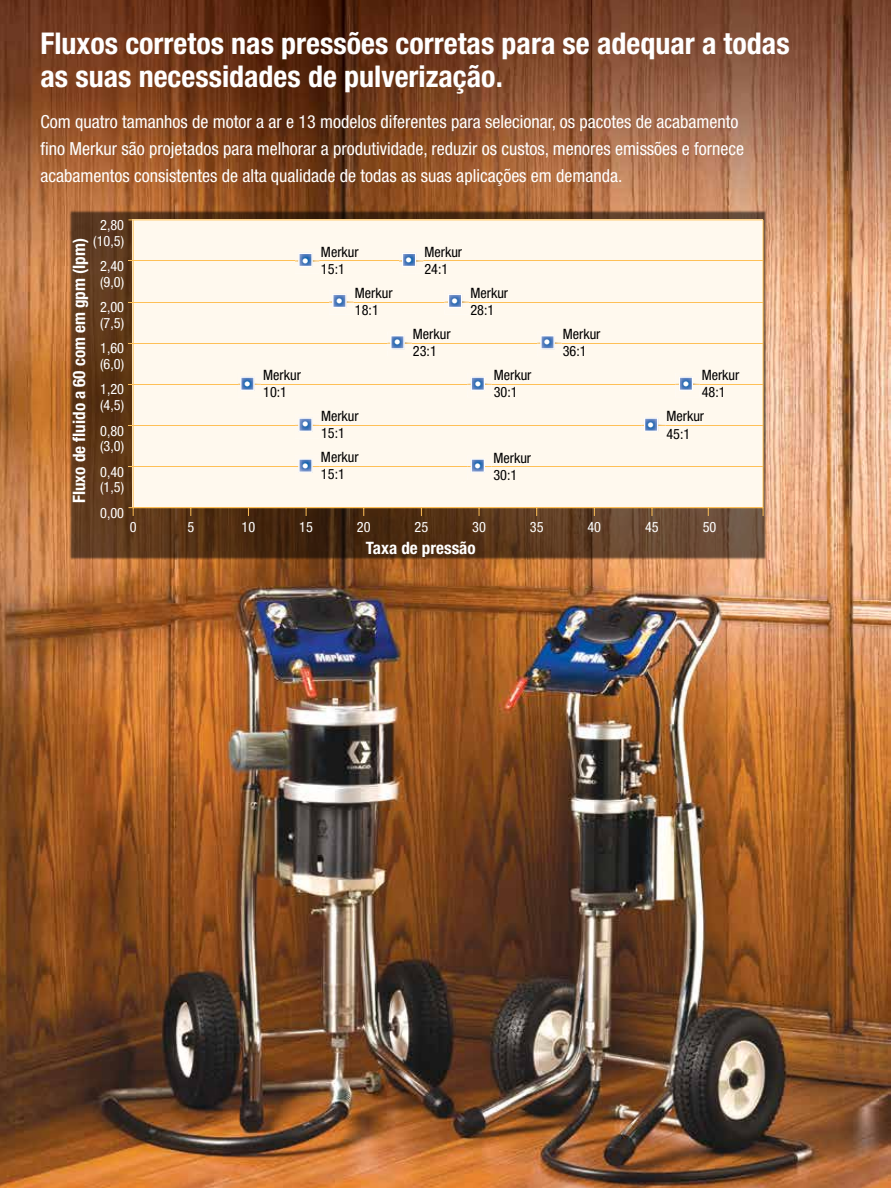
<style>
.page{position:relative;width:891px;height:1188px;background:#fff}
.page>*{position:absolute;margin:0;border:0;box-sizing:border-box;transform-origin:0 0}
.t1{font:700 condensed 30px/33px "Helvetica Neue LT Std";color:#fff}
.t2{font:condensed 18px/27px "Helvetica Neue LT Std";color:#fff}
.t3{font:700 condensed 17.1px "Helvetica Neue LT Std";color:#fff}
.t4{font:condensed 14.25px/17.1px "Helvetica Neue LT Std";color:#000}
.t5{font:condensed 14.25px/15.8px "Helvetica Neue LT Std";color:#fff}
</style>
<div class="page">
<img style="left:0;top:0;width:891px;height:1188px">
<div style="left:70px;top:211px;width:696px;height:349px;background:#000;opacity:.55"></div>
<div style="left:133px;top:219px;width:630px;height:288px;background:#fff9ee"></div>
<hr style="left:763px;top:220px;width:1px;height:296px;background:#fec057">
<hr style="left:133px;top:220px;width:1px;height:288px;background:#fec057">
<hr style="left:128px;top:507px;width:635px;height:1px;background:#fec057">
<hr style="left:128px;top:466px;width:635px;height:1px;background:#fec057">
<hr style="left:128px;top:425px;width:635px;height:1px;background:#fec057">
<hr style="left:128px;top:384px;width:635px;height:1px;background:#fec057">
<hr style="left:128px;top:343px;width:635px;height:1px;background:#fec057">
<hr style="left:128px;top:302px;width:635px;height:1px;background:#fec057">
<hr style="left:128px;top:260px;width:635px;height:1px;background:#fec057">
<hr style="left:128px;top:219px;width:635px;height:1px;background:#fec057">
<img style="left:298px;top:459px;width:14px;height:14px">
<svg style="left:295px;top:424px;width:24px;height:8px"></svg>
<img style="left:298px;top:418px;width:14px;height:14px">
<svg style="left:238px;top:378px;width:23px;height:13px"></svg>
<img style="left:240px;top:377px;width:14px;height:14px">
<svg style="left:329px;top:295px;width:24px;height:13px"></svg>
<img style="left:332px;top:294px;width:14px;height:14px">
<svg style="left:295px;top:260px;width:24px;height:7px"></svg>
<img style="left:298px;top:253px;width:14px;height:14px">
<svg style="left:388px;top:337px;width:24px;height:12px"></svg>
<img style="left:390px;top:335px;width:14px;height:14px">
<img style="left:471px;top:459px;width:14px;height:14px">
<svg style="left:467px;top:383px;width:25px;height:2px"></svg>
<img style="left:471px;top:377px;width:14px;height:14px">
<img style="left:542px;top:349px;width:12px;height:1px">
<svg style="left:537px;top:342px;width:24px;height:2px"></svg>
<img style="left:541px;top:335px;width:14px;height:14px">
<svg style="left:445px;top:301px;width:24px;height:2px"></svg>
<img style="left:448px;top:294px;width:14px;height:14px">
<svg style="left:399px;top:260px;width:24px;height:2px"></svg>
<img style="left:402px;top:253px;width:14px;height:14px">
<svg style="left:641px;top:420px;width:24px;height:11px"></svg>
<img style="left:644px;top:418px;width:14px;height:14px">
<svg style="left:675px;top:383px;width:25px;height:2px"></svg>
<img style="left:679px;top:377px;width:14px;height:14px">
<hr style="left:890px;top:0;width:1px;height:81px;background:#0033ab">
<h1 class="t1" style="left:40px;top:27px;width:751px">Fluxos corretos nas pressões corretas para se adequar a todas as suas necessidades de pulverização.</h1>
<p class="t2" style="left:40px;top:108px;width:705px">Com quatro tamanhos de motor a ar e 13 modelos diferentes para selecionar, os pacotes de acabamento fino Merkur são projetados para melhorar a produtividade, reduzir os custos, menores emissões e fornece acabamentos consistentes de alta qualidade de todas as suas aplicações em demanda.</p>
<p class="t3" style="left:338px;top:175px;width:102px">Bomba Merkur</p>
<p class="t5" style="left:93px;top:217px;width:32px;text-align:center">2,80 (10,5)</p>
<p class="t3" style="left:69px;top:503px;width:266px;rotate:-90deg">Fluxo de fluido a 60 com em gpm (lpm)</p>
<p class="t5" style="left:100px;top:258px;width:25px">2,40 (9,0)</p>
<p class="t5" style="left:100px;top:299px;width:25px">2,00 (7,5)</p>
<p class="t5" style="left:100px;top:340px;width:25px">1,60 (6,0)</p>
<p class="t5" style="left:100px;top:381px;width:25px">1,20 (4,5)</p>
<p class="t5" style="left:100px;top:423px;width:25px">0,80 (3,0)</p>
<p class="t5" style="left:100px;top:464px;width:25px">0,40 (1,5)</p>
<p class="t5" style="left:100px;top:505px;width:25px">0,00</p>
<p class="t5" style="left:302px;top:253px;width:9px">•</p>
<p class="t4" style="left:321px;top:243px;width:39px">Merkur<br>15:1</p>
<p class="t5" style="left:405px;top:252px;width:9px">•</p>
<p class="t4" style="left:424px;top:243px;width:39px">Merkur<br>24:1</p>
<p class="t5" style="left:336px;top:293px;width:9px">•</p>
<p class="t4" style="left:355px;top:284px;width:39px">Merkur<br>18:1</p>
<p class="t5" style="left:451px;top:293px;width:9px">•</p>
<p class="t4" style="left:470px;top:284px;width:39px">Merkur<br>28:1</p>
<p class="t5" style="left:394px;top:334px;width:9px">•</p>
<p class="t4" style="left:413px;top:325px;width:39px">Merkur<br>23:1</p>
<p class="t5" style="left:544px;top:334px;width:9px">•</p>
<p class="t4" style="left:563px;top:325px;width:39px">Merkur<br>36:1</p>
<p class="t5" style="left:244px;top:376px;width:9px">•</p>
<p class="t4" style="left:263px;top:367px;width:39px">Merkur<br>10:1</p>
<p class="t5" style="left:475px;top:376px;width:9px">•</p>
<p class="t4" style="left:494px;top:367px;width:39px">Merkur<br>30:1</p>
<p class="t5" style="left:302px;top:416px;width:9px">•</p>
<p class="t4" style="left:321px;top:407px;width:39px">Merkur<br>15:1</p>
<p class="t5" style="left:302px;top:458px;width:9px">•</p>
<p class="t4" style="left:321px;top:448px;width:39px">Merkur<br>15:1</p>
<p class="t5" style="left:474px;top:458px;width:9px">•</p>
<p class="t4" style="left:493px;top:449px;width:39px">Merkur<br>30:1</p>
<p class="t5" style="left:682px;top:376px;width:9px">•</p>
<p class="t4" style="left:702px;top:367px;width:39px">Merkur<br>48:1</p>
<p class="t5" style="left:647px;top:417px;width:9px">•</p>
<p class="t4" style="left:666px;top:408px;width:39px">Merkur<br>45:1</p>
<p class="t5" style="left:130px;top:519px;width:8px">0</p>
<p class="t5" style="left:187px;top:519px;width:8px">5</p>
<p class="t5" style="left:242px;top:519px;width:15px">10</p>
<p class="t5" style="left:299px;top:519px;width:15px">15</p>
<p class="t5" style="left:357px;top:519px;width:15px">20</p>
<p class="t5" style="left:415px;top:519px;width:15px">25</p>
<p class="t5" style="left:472px;top:519px;width:15px">30</p>
<p class="t5" style="left:530px;top:519px;width:15px">35</p>
<p class="t5" style="left:587px;top:519px;width:15px">40</p>
<p class="t5" style="left:645px;top:519px;width:15px">45</p>
<p class="t5" style="left:703px;top:519px;width:15px">50</p>
<p class="t3" style="left:366px;top:537px;width:111px">Taxa de pressão</p>
</div>
